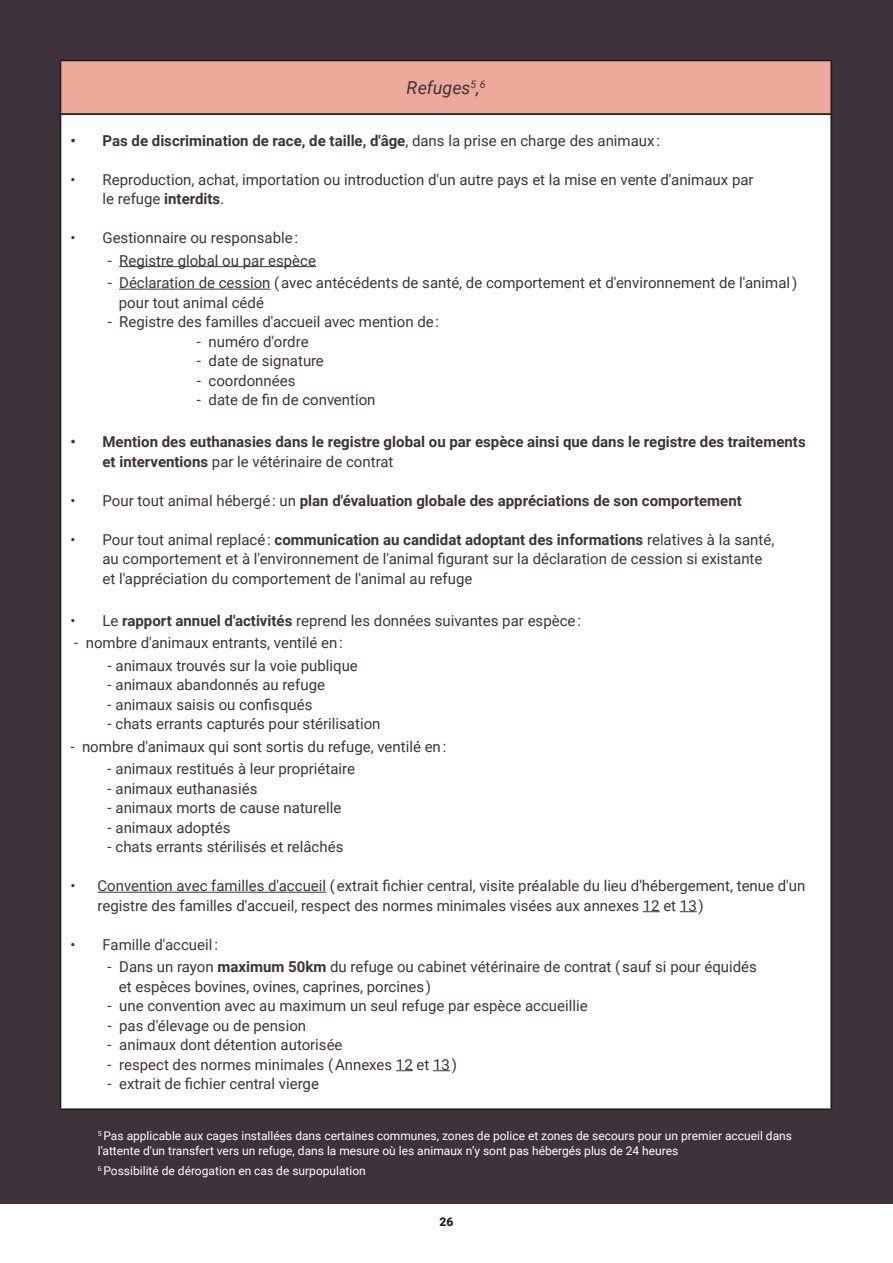
<style>
.page{position:relative;width:893px;height:1263px;background:#fff}
.page>*{position:absolute;margin:0;border:0;box-sizing:border-box;transform-origin:0 0}
.t1{font:italic 17.85px "Roboto";color:#3e333b}
.t2{font:15px/19.5px "Roboto";color:#3e333b}
.t3{font:700 15px/19.5px "Roboto";color:#3e333b}
.t4{font:12px/15px "Roboto";color:#fff}
.t5{font:900 12px "Roboto";color:#231f20}
.s1{font-weight:400}
.s2{font-weight:700}
</style>
<div class="page">
<div style="left:0;top:0;width:893px;height:1203px;background:#3e333b"></div>
<div style="left:60px;top:60px;width:771px;height:54px;background:#edaa9a"></div>
<div style="left:60px;top:114px;width:771px;height:995px;background:#fff"></div>
<hr style="left:60px;top:60px;width:772px;height:1px;background:#231f20">
<hr style="left:60px;top:61px;width:1px;height:52px;background:#231f20">
<hr style="left:830px;top:61px;width:2px;height:52px;background:#231f20">
<hr style="left:60px;top:113px;width:772px;height:2px;background:#231f20">
<hr style="left:60px;top:115px;width:1px;height:993px;background:#231f20">
<hr style="left:830px;top:115px;width:2px;height:993px;background:#231f20">
<hr style="left:60px;top:1108px;width:772px;height:2px;background:#231f20">
<hr style="left:119px;top:266px;width:197px;height:1px;background:#3e333b">
<hr style="left:119px;top:289px;width:152px;height:1px;background:#3e333b">
<hr style="left:97px;top:892px;width:229px;height:1px;background:#3e333b">
<svg style="left:643px;top:911px;width:17px;height:1px"></svg>
<svg style="left:680px;top:911px;width:17px;height:1px"></svg>
<svg style="left:396px;top:1070px;width:17px;height:1px"></svg>
<svg style="left:433px;top:1070px;width:17px;height:1px"></svg>
<p class="t1" style="left:407px;top:75px;width:80px">Refuges<sup>5</sup>,<sup>6</sup></p>
<p class="t3" style="left:70px;top:130px;width:591px">• Pas de discrimination de race, de taille, d'âge<span class="s1">, dans la prise en charge des animaux :</span></p>
<p class="t2" style="left:102px;top:169px;width:653px;text-indent:-32px">• Reproduction, achat, importation ou introduction d'un autre pays et la mise en vente d'animaux par le refuge <span class="s2">interdits</span>.</p>
<p class="t2" style="left:70px;top:227px;width:229px">• Gestionnaire ou responsable :</p>
<p class="t2" style="left:108px;top:250px;width:210px">- Registre global ou par espèce</p>
<p class="t2" style="left:119px;top:272px;width:680px;text-indent:-11px">- Déclaration de cession ( avec antécédents de santé, de comportement et d'environnement de l'animal ) pour tout animal cédé</p>
<p class="t2" style="left:108px;top:311px;width:333px">- Registre des familles d'accueil avec mention de :</p>
<p class="t2" style="left:197px;top:331px;width:113px">- numéro d'ordre</p>
<p class="t2" style="left:197px;top:350px;width:128px">- date de signature</p>
<p class="t2" style="left:197px;top:370px;width:100px">- coordonnées</p>
<p class="t2" style="left:197px;top:389px;width:180px">- date de fin de convention</p>
<p class="t3" style="left:102px;top:431px;width:705px;text-indent:-32px">• Mention des euthanasies dans le registre global ou par espèce ainsi que dans le registre des traitements et interventions <span class="s1">par le vétérinaire de contrat</span></p>
<p class="t3" style="left:70px;top:490px;width:673px"><span class="s1">• Pour tout animal hébergé : un</span> plan d'évaluation globale des appréciations de son comportement</p>
<p class="t2" style="left:102px;top:529px;width:673px;text-indent:-32px">• Pour tout animal replacé : <span class="s2">communication au candidat adoptant des informations</span> relatives à la santé, au comportement et à l'environnement de l'animal figurant sur la déclaration de cession si existante et l'appréciation du comportement de l'animal au refuge</p>
<p class="t2" style="left:70px;top:610px;width:512px">• Le <span class="s2">rapport annuel d'activités</span> reprend les données suivantes par espèce :</p>
<p class="t2" style="left:74px;top:632px;width:270px">- nombre d'animaux entrants, ventilé en :</p>
<p class="t2" style="left:108px;top:655px;width:252px">- animaux trouvés sur la voie publique</p>
<p class="t2" style="left:108px;top:674px;width:219px">- animaux abandonnés au refuge</p>
<p class="t2" style="left:108px;top:694px;width:206px">- animaux saisis ou confisqués</p>
<p class="t2" style="left:108px;top:713px;width:274px">- chats errants capturés pour stérilisation</p>
<p class="t2" style="left:70px;top:736px;width:377px">- nombre d'animaux qui sont sortis du refuge, ventilé en :</p>
<p class="t2" style="left:108px;top:758px;width:249px">- animaux restitués à leur propriétaire</p>
<p class="t2" style="left:108px;top:778px;width:151px">- animaux euthanasiés</p>
<p class="t2" style="left:108px;top:797px;width:235px">- animaux morts de cause naturelle</p>
<p class="t2" style="left:108px;top:817px;width:124px">- animaux adoptés</p>
<p class="t2" style="left:108px;top:836px;width:237px">- chats errants stérilisés et relâchés</p>
<p class="t2" style="left:97px;top:875px;width:709px;text-indent:-27px">• Convention avec familles d'accueil ( extrait fichier central, visite préalable du lieu d'hébergement, tenue d'un registre des familles d'accueil, respect des normes minimales visées aux annexes 12 et 13 )</p>
<p class="t2" style="left:70px;top:934px;width:149px">• Famille d'accueil :</p>
<p class="t2" style="left:119px;top:956px;width:640px;text-indent:-11px">- Dans un rayon <span class="s2">maximum 50km</span> du refuge ou cabinet vétérinaire de contrat ( sauf si pour équidés et espèces bovines, ovines, caprines, porcines )</p>
<p class="t2" style="left:108px;top:995px;width:481px">- une convention avec au maximum un seul refuge par espèce accueillie</p>
<p class="t2" style="left:108px;top:1015px;width:200px">- pas d'élevage ou de pension</p>
<p class="t2" style="left:108px;top:1034px;width:236px">- animaux dont détention autorisée</p>
<p class="t2" style="left:108px;top:1054px;width:351px">- respect des normes minimales ( Annexes 12 et 13 )</p>
<p class="t2" style="left:108px;top:1073px;width:213px">- extrait de fichier central vierge</p>
<p class="t4" style="left:98px;top:1128px;width:696px"><sup>5</sup> Pas applicable aux cages installées dans certaines communes, zones de police et zones de secours pour un premier accueil dans l'attente d'un transfert vers un refuge, dans la mesure où les animaux n’y sont pas hébergés plus de 24 heures</p>
<p class="t4" style="left:98px;top:1162px;width:270px"><sup>6</sup> Possibilité de dérogation en cas de surpopulation</p>
<p class="t5" style="left:440px;top:1213px;width:15px">26</p>
</div>
